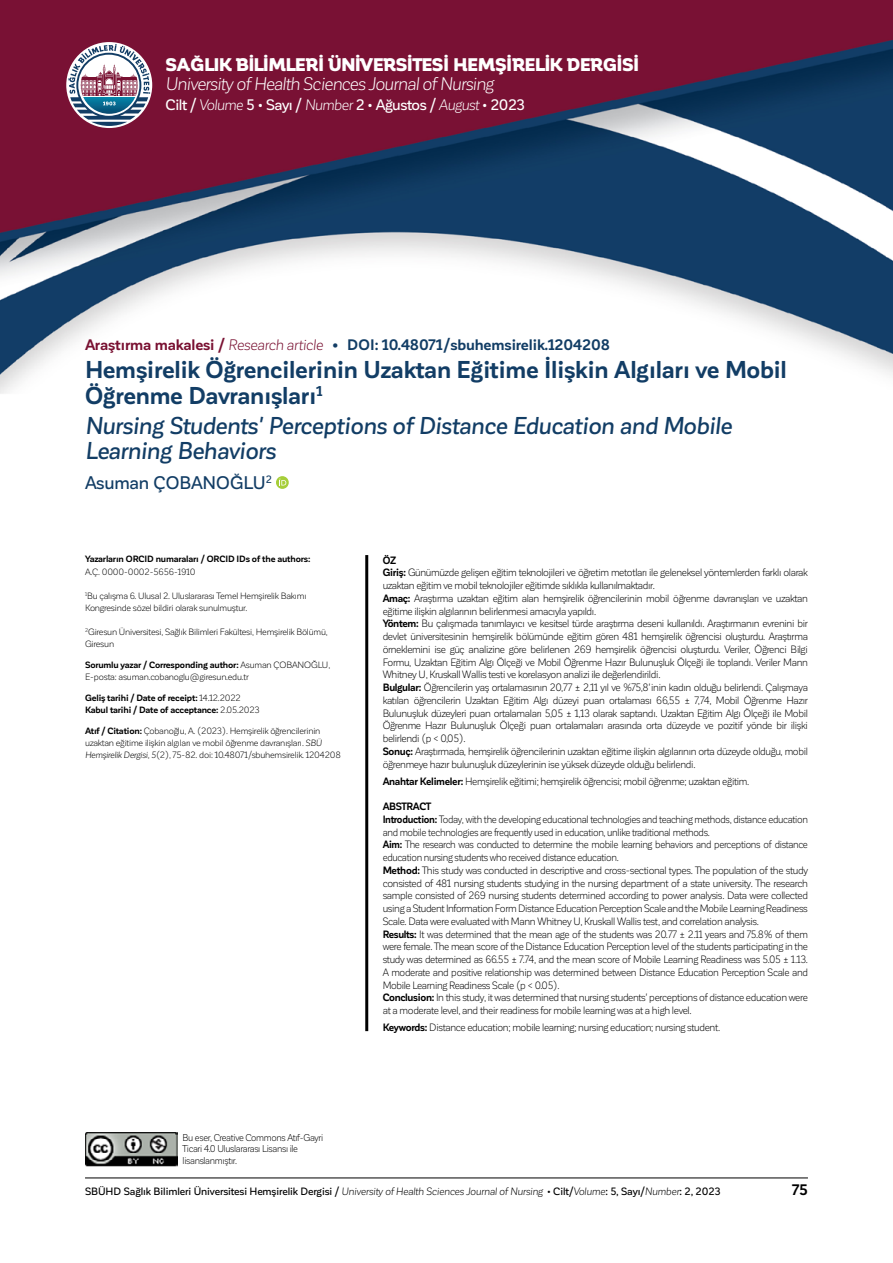
<style>
.page{position:relative;width:893px;height:1263px;background:#fff}
.page>*{position:absolute;margin:0;border:0;box-sizing:border-box;transform-origin:0 0}
.t1{font:700 24px/25.5px "Corporative Sans";letter-spacing:-.01em;color:#123d65}
.t2{font:italic 500 24px/25.5px "Corporative Sans";letter-spacing:-.01em;color:#123d65}
.t3{font:900 18px "Corporative";letter-spacing:-.035em;color:#fff}
.t4{font:italic 18px "Corporative Sans";letter-spacing:-.035em;color:#fff}
.t5{font:500 18px "Corporative Sans";letter-spacing:-.01em;color:#123d65}
.t6{font:700 15px "Corporative Sans";letter-spacing:-.01em;color:#123d65}
.t7{font:500 15px "Corporative Sans";letter-spacing:-.03em;color:#fff}
.t8{font:700 15px "Corporative Sans";color:#000}
.t9{font:10.5px/12.8px "Corporative Sans";letter-spacing:-.035em;color:#000;scale:.96 1}
.t10{font:10.5px/12.8px "Corporative Sans";letter-spacing:-.035em;color:#000;scale:.92 1}
.t11{font:500 10.5px "Corporative Sans";letter-spacing:-.01em;color:#000}
.t12{font:9.75px/11.9px "Corporative Sans";letter-spacing:-.035em;color:#000;scale:.95 1}
.t13{font:9px/12.1px "Corporative Sans";letter-spacing:-.025em;color:#000}
.t14{font:700 9px/12.1px "Corporative Sans";letter-spacing:-.02em;color:#000}
.s1{font-weight:400;font-style:italic}
.s2{color:#791132}
.s3{font-weight:400;font-style:italic;color:#791132}
.s4{font-weight:900}
.s5{font-weight:700}
.s6{font-weight:400}
.s7{font-style:italic}
</style>
<div class="page">
<hr style="left:85px;top:1178px;width:723px;height:1px;background:#000">
<img style="left:0;top:0;width:893px;height:394px">
<svg style="left:68px;top:44px;width:82px;height:82px"></svg>
<svg style="left:276px;top:476px;width:13px;height:13px"></svg>
<svg style="left:279px;top:478px;width:7px;height:7px"></svg>
<hr style="left:365px;top:555px;width:3px;height:476px;background:#000">
<img style="left:85px;top:1132px;width:93px;height:34px">
<h2 class="t3" style="left:166px;top:54px;width:475px">SAĞLIK BİLİMLERİ ÜNİVERSİTESİ HEMŞİRELİK DERGİSİ</h2>
<h2 class="t4" style="left:166px;top:74px;width:330px">University of Health Sciences Journal of Nursing</h2>
<h3 class="t7" style="left:166px;top:96px;width:361px">Cilt / <span class="s1">Volume</span> 5 • Sayı / <span class="s1">Number</span> 2 • Ağustos / <span class="s1">August</span> • 2023</h3>
<h3 class="t6" style="left:85px;top:337px;width:526px"><span class="s2">Araştırma makalesi /</span> <span class="s3">Research article</span> <span class="s4">•</span> DOI: 10.48071/sbuhemsirelik.1204208</h3>
<h1 class="t1" style="left:85px;top:357px;width:703px">Hemşirelik Öğrencilerinin Uzaktan Eğitime İlişkin Algıları ve Mobil<br>Öğrenme Davranışları<sup>1</sup></h1>
<h1 class="t2" style="left:85px;top:413px;width:648px">Nursing Students' Perceptions of Distance Education and Mobile<br>Learning Behaviors</h1>
<h2 class="t5" style="left:85px;top:473px;width:188px">Asuman ÇOBANOĞLU<sup>2</sup></h2>
<p class="t14" style="left:85px;top:553px;width:227px">Yazarların ORCID numaraları / ORCID IDs of the authors:</p>
<p class="t13" style="left:85px;top:565px;width:112px">A.Ç. 0000-0002-5656-1910</p>
<p class="t13" style="left:85px;top:590px;width:223px"><sup>1</sup>Bu çalışma 6. Ulusal 2. Uluslararası Temel Hemşirelik Bakımı<br>Kongresinde sözel bildiri olarak sunulmuştur.</p>
<p class="t13" style="left:85px;top:626px;width:244px"><sup>2</sup>Giresun Üniversitesi, Sağlık Bilimleri Fakültesi, Hemşirelik Bölümü,<br>Giresun</p>
<p class="t13" style="left:85px;top:659px;width:247px"><span class="s5">Sorumlu yazar / Corresponding author:</span> Asuman ÇOBANOĞLU,<br>E-posta: asuman.cobanoglu@giresun.edu.tr</p>
<p class="t14" style="left:85px;top:692px;width:176px">Geliş tarihi / Date of receipt: <span class="s6">14.12.2022<br></span>Kabul tarihi / Date of acceptance: <span class="s6">2.05.2023</span></p>
<p class="t13" style="left:85px;top:724px;width:257px"><span class="s5">Atıf / Citation:</span> Çobanoğlu, A. (2023). Hemşirelik öğrencilerinin uzaktan eğitime ilişkin algıları ve mobil öğrenme davranışları. <span class="s7">SBÜ<br>Hemşirelik Dergisi, 5</span>(2), 75-82. doi: 10.48071/sbuhemsirelik. 1204208</p>
<p class="t12" style="left:183px;top:1131px;width:150px">Bu eser, Creative Commons Atıf-Gayri<br>Ticari 4.0 Uluslararası Lisansı ile lisanslanmıştır.</p>
<p class="t9" style="left:383px;top:554px;width:444px"><span class="s5">ÖZ<br>Giriş:</span> Günümüzde gelişen eğitim teknolojileri ve öğretim metotları ile geleneksel yöntemlerden farklı olarak uzaktan eğitim ve mobil teknolojiler eğitimde sıklıkla kullanılmaktadır.<br><span class="s5">Amaç:</span> Araştırma uzaktan eğitim alan hemşirelik öğrencilerinin mobil öğrenme davranışları ve uzaktan eğitime ilişkin algılarının belirlenmesi amacıyla yapıldı.<br><span class="s5">Yöntem:</span> Bu çalışmada tanımlayıcı ve kesitsel türde araştırma deseni kullanıldı. Araştırmanın evrenini bir devlet üniversitesinin hemşirelik bölümünde eğitim gören 481 hemşirelik öğrencisi oluşturdu. Araştırma örneklemini ise güç analizine göre belirlenen 269 hemşirelik öğrencisi oluşturdu. Veriler, Öğrenci Bilgi Formu, Uzaktan Eğitim Algı Ölçeği ve Mobil Öğrenme Hazır Bulunuşluk Ölçeği ile toplandı. Veriler Mann Whitney U, Kruskall Wallis testi ve korelasyon analizi ile değerlendirildi.<br><span class="s5">Bulgular:</span> Öğrencilerin yaş ortalamasının 20,77 ± 2,11 yıl ve %75,8'inin kadın olduğu belirlendi. Çalışmaya katılan öğrencilerin Uzaktan Eğitim Algı düzeyi puan ortalaması 66,55 ± 7,74, Mobil Öğrenme Hazır Bulunuşluk düzeyleri puan ortalamaları 5,05 ± 1,13 olarak saptandı. Uzaktan Eğitim Algı Ölçeği ile Mobil Öğrenme Hazır Bulunuşluk Ölçeği puan ortalamaları arasında orta düzeyde ve pozitif yönde bir ilişki belirlendi (p &lt; 0,05).<br><span class="s5">Sonuç:</span> Araştırmada, hemşirelik öğrencilerinin uzaktan eğitime ilişkin algılarının orta düzeyde olduğu, mobil öğrenmeye hazır bulunuşluk düzeylerinin ise yüksek düzeyde olduğu belirlendi.</p>
<p class="t9" style="left:383px;top:775px;width:383px"><span class="s5">Anahtar Kelimeler:</span> Hemşirelik eğitimi; hemşirelik öğrencisi; mobil öğrenme; uzaktan eğitim.</p>
<p class="t10" style="left:383px;top:800px;width:464px"><span class="s5">ABSTRACT<br>Introduction:</span> Today, with the developing educational technologies and teaching methods, distance education and mobile technologies are frequently used in education, unlike traditional methods.<br><span class="s5">Aim:</span> The research was conducted to determine the mobile learning behaviors and perceptions of distance education nursing students who received distance education.<br><span class="s5">Method:</span> This study was conducted in descriptive and cross-sectional types. The population of the study consisted of 481 nursing students studying in the nursing department of a state university. The research sample consisted of 269 nursing students determined according to power analysis. Data were collected using a Student Information Form Distance Education Perception Scale and the Mobile Learning Readiness Scale. Data were evaluated with Mann Whitney U, Kruskall Wallis test, and correlation analysis.<br><span class="s5">Results:</span> It was determined that the mean age of the students was 20.77 ± 2.11 years and 75.8% of them were female. The mean score of the Distance Education Perception level of the students participating in the study was determined as 66.55 ± 7.74, and the mean score of Mobile Learning Readiness was 5.05 ± 1.13.<br>A moderate and positive relationship was determined between Distance Education Perception Scale and Mobile Learning Readiness Scale (p &lt; 0.05).<br><span class="s5">Conclusion:</span> In this study, it was determined that nursing students' perceptions of distance education were at a moderate level, and their readiness for mobile learning was at a high level.</p>
<p class="t9" style="left:383px;top:1021px;width:353px"><span class="s5">Keywords:</span> Distance education; mobile learning; nursing education; nursing student.</p>
<p class="t11" style="left:85px;top:1186px;width:637px">SBÜHD Sağlık Bilimleri Üniversitesi Hemşirelik Dergisi / <span class="s1">University of Health Sciences Journal of Nursing</span> • Cilt/<span class="s1">Volume</span>: 5, Sayı/<span class="s1">Number</span>: 2, 2023</p>
<h3 class="t8" style="left:793px;top:1181px;width:17px">75</h3>
</div>
